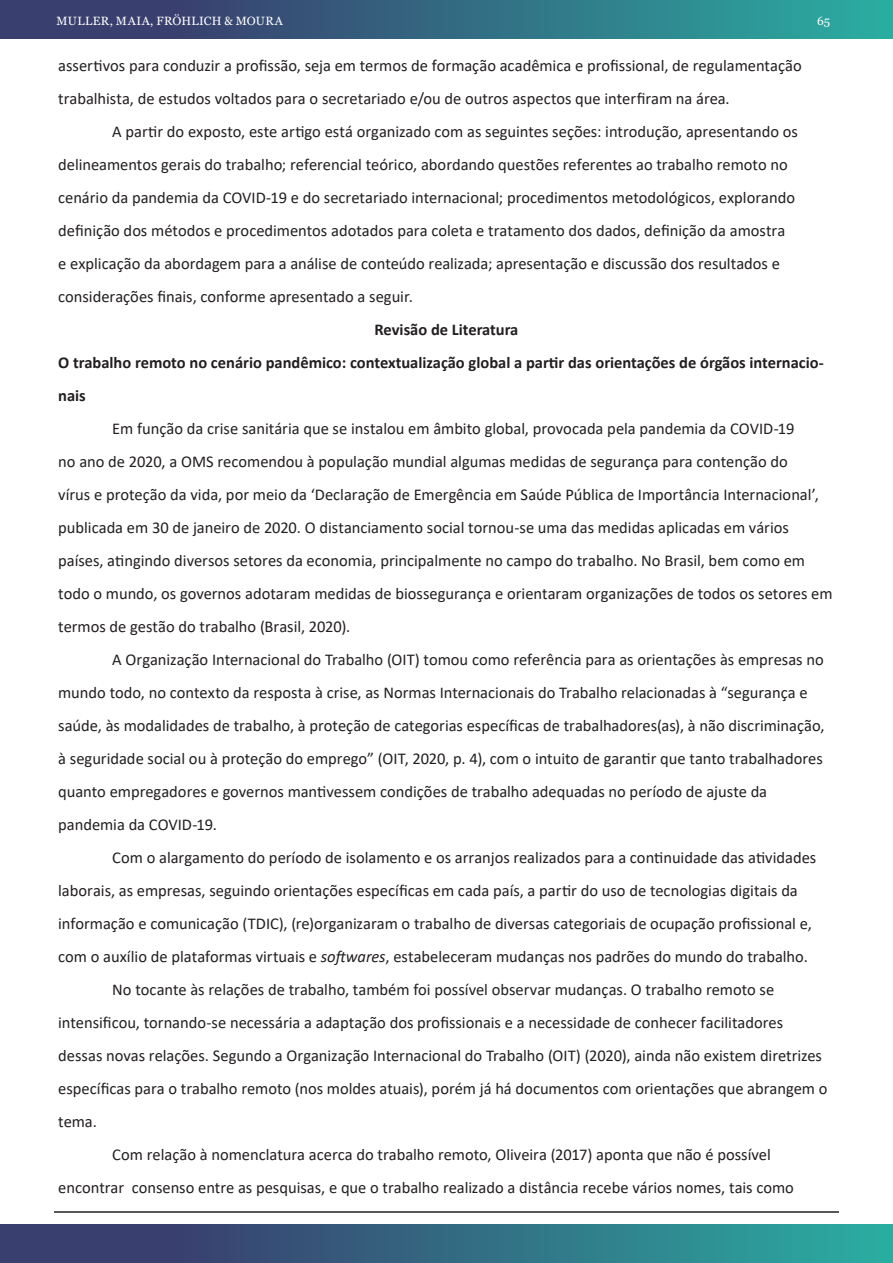
<style>
.page{position:relative;width:893px;height:1263px;background:#fff}
.page>*{position:absolute;margin:0;border:0;box-sizing:border-box;transform-origin:0 0}
.Paragrafo{font:16.5px/33px "Calibri";color:#231f20}
.Título_Nivel_2{font:700 16.5px/33px "Calibri";color:#231f20}
.Título_Nivel_1{font:700 16.5px "Calibri";color:#231f20}
.t1{font:12px "Georgia";letter-spacing:.03em;color:#fff}
.s1{font-style:italic}
</style>
<div class="page">
<div style="left:0;top:0;width:893px;height:38px;background:linear-gradient(to right,#3b2e66,#2baaa0)"></div>
<div style="left:0;top:1225px;width:893px;height:38px;background:linear-gradient(to right,#3b2e66,#2baaa0)"></div>
<hr style="left:54px;top:1211px;width:785px;height:2px;background:#231f20">
<p class="t1" style="left:56px;top:13px;width:228px">MULLER, MAIA, FRÖHLICH &amp; MOURA</p>
<p class="t1" style="left:817px;top:13px;width:15px">65</p>
<p class="Paragrafo" style="left:58px;top:48px;width:745px">assertivos para conduzir a profissão, seja em termos de formação acadêmica e profissional, de regulamentação trabalhista, de estudos voltados para o secretariado e/ou de outros aspectos que interfiram na área.</p>
<p class="Paragrafo" style="left:58px;top:114px;width:741px;text-indent:54px">A partir do exposto, este artigo está organizado com as seguintes seções: introdução, apresentando os delineamentos gerais do trabalho; referencial teórico, abordando questões referentes ao trabalho remoto no cenário da pandemia da COVID-19 e do secretariado internacional; procedimentos metodológicos, explorando definição dos métodos e procedimentos adotados para coleta e tratamento dos dados, definição da amostra<br>e explicação da abordagem para a análise de conteúdo realizada; apresentação e discussão dos resultados e considerações finais, conforme apresentado a seguir.</p>
<p class="Título_Nivel_1" style="left:374px;top:317px;width:145px">Revisão de Literatura</p>
<p class="Título_Nivel_2" style="left:58px;top:345px;width:767px">O trabalho remoto no cenário pandêmico: contextualização global a partir das orientações de órgãos internacio&shy;nais</p>
<p class="Paragrafo" style="left:58px;top:411px;width:776px;text-indent:54px">Em função da crise sanitária que se instalou em âmbito global, provocada pela pandemia da COVID-19<br>no ano de 2020, a OMS recomendou à população mundial algumas medidas de segurança para contenção do<br>vírus e proteção da vida, por meio da ‘Declaração de Emergência em Saúde Pública de Importância Internacional’, publicada em 30 de janeiro de 2020. O distanciamento social tornou-se uma das medidas aplicadas em vários países, atingindo diversos setores da economia, principalmente no campo do trabalho. No Brasil, bem como em todo o mundo, os governos adotaram medidas de biossegurança e orientaram organizações de todos os setores em termos de gestão do trabalho (Brasil, 2020).</p>
<p class="Paragrafo" style="left:58px;top:642px;width:768px;text-indent:54px">A Organização Internacional do Trabalho (OIT) tomou como referência para as orientações às empresas no mundo todo, no contexto da resposta à crise, as Normas Internacionais do Trabalho relacionadas à “segurança e saúde, às modalidades de trabalho, à proteção de categorias específicas de trabalhadores(as), à não discriminação, à seguridade social ou à proteção do emprego” (OIT, 2020, p. 4), com o intuito de garantir que tanto trabalhadores quanto empregadores e governos mantivessem condições de trabalho adequadas no período de ajuste da pandemia da COVID-19.</p>
<p class="Paragrafo" style="left:58px;top:840px;width:760px;text-indent:54px">Com o alargamento do período de isolamento e os arranjos realizados para a continuidade das atividades laborais, as empresas, seguindo orientações específicas em cada país, a partir do uso de tecnologias digitais da informação e comunicação (TDIC), (re)organizaram o trabalho de diversas categoriais de ocupação profissional e, com o auxílio de plataformas virtuais e <span class="s1">softwares</span>, estabeleceram mudanças nos padrões do mundo do trabalho.</p>
<p class="Paragrafo" style="left:58px;top:972px;width:771px;text-indent:54px">No tocante às relações de trabalho, também foi possível observar mudanças. O trabalho remoto se intensificou, tornando-se necessária a adaptação dos profissionais e a necessidade de conhecer facilitadores dessas novas relações. Segundo a Organização Internacional do Trabalho (OIT) (2020), ainda não existem diretrizes específicas para o trabalho remoto (nos moldes atuais), porém já há documentos com orientações que abrangem o tema.</p>
<p class="Paragrafo" style="left:58px;top:1137px;width:737px;text-indent:54px">Com relação à nomenclatura acerca do trabalho remoto, Oliveira (2017) aponta que não é possível encontrar consenso entre as pesquisas, e que o trabalho realizado a distância recebe vários nomes, tais como</p>
</div>
